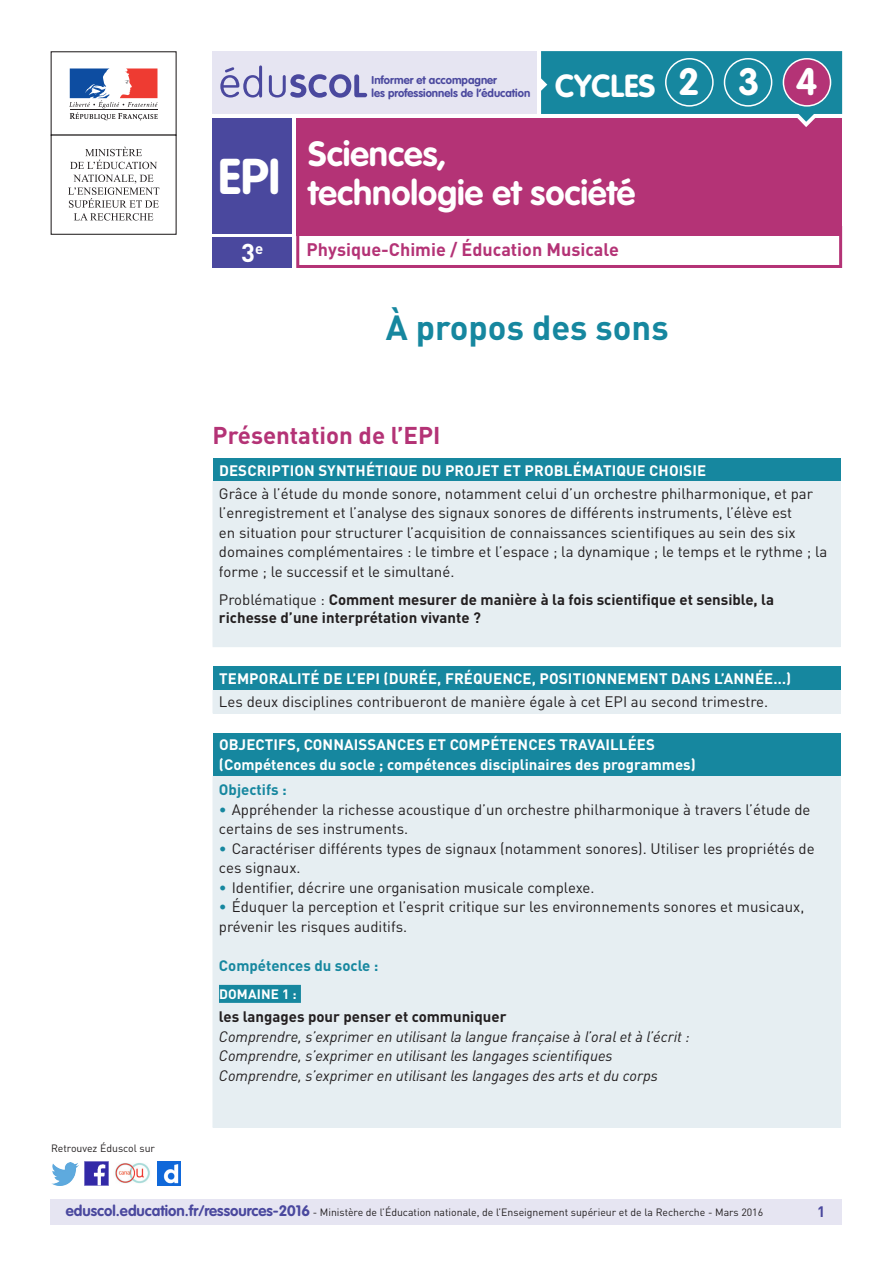
<style>
.page{position:relative;width:893px;height:1263px;background:#fff}
.page>*{position:absolute;margin:0;border:0;box-sizing:border-box;transform-origin:0 0}
._01_Nom_de_la_discip{font:700 49.5px "VAG Rounded Std";color:#fff}
.t1{font:700 37.5px "VAG Rounded Std";color:#fff}
._02_Catégorie_ressou{font:700 34.5px/39px "VAG Rounded Std";color:#fff}
._01_Titre_de_la_fich{font:700 34.5px "DIN Pro";color:#16879f}
.t2{font:700 31.5px "VAG Rounded Std";color:#fff}
.t3{font:700 25.5px "DIN Pro";color:#fff}
._04_Titre_de_niveau{font:700 24px "DIN Pro";color:#b43376}
._03_Sous-catégorie-r{font:700 18px "DIN Pro";color:#b43376}
._07_Texte_courant{font:15px/19.5px "DIN Pro";color:#231f20}
._08_Liste_à_puces_ni{font:15px/19.5px "DIN Pro";color:#231f20}
._03_Titre_encadré_ca{font:700 15px "DIN Pro";letter-spacing:.01em;color:#fff}
._07_Texte_courant-2{font:italic 15px "DIN Pro";color:#231f20}
._07_Texte_courant-3{font:700 15px/18px "DIN Pro";color:#231f20}
._08_Titre_gras_noir{font:700 15px "DIN Pro";color:#231f20}
._06_Titre_Bleu_encad{font:700 15px "DIN Pro";color:#16879f}
.t4{font:700 15px "DIN Pro";color:#4a489e}
._09_Titre_cartouche{font:700 13.5px "DIN Pro";letter-spacing:.01em;color:#fff}
.t5{font:700 11.25px/13.5px "VAG Rounded Std";color:#4a489e}
.t6{font:10.5px "DIN Pro";color:#231f20}
.s1{font-weight:400}
.s2{color:#16879f}
.s3{font-family:"VAG Rounded Std";font-weight:700;font-size:15px;color:#4a489e}
</style>
<div class="page">
<div style="left:50px;top:1199px;width:791px;height:26px;background:#e6e5f2"></div>
<div style="left:213px;top:118px;width:79px;height:115px;background:#4a489e"></div>
<div style="left:213px;top:237px;width:79px;height:31px;background:#4a489e"></div>
<div style="left:296px;top:226px;width:546px;height:42px;border:3px solid #b43376"></div>
<div style="left:296px;top:118px;width:546px;height:118px;background:#b43376"></div>
<div style="left:213px;top:51px;width:324px;height:63px;background:#e6e5f2"></div>
<svg style="left:220px;top:65px;width:147px;height:33px"></svg>
<div style="left:51px;top:51px;width:126px;height:85px;border:1px solid #231f20"></div>
<svg style="left:69px;top:68px;width:89px;height:52px"></svg>
<hr style="left:70px;top:109px;width:87px;height:1px;background:#231f20">
<svg style="left:70px;top:147px;width:87px;height:22px"></svg>
<svg style="left:68px;top:175px;width:91px;height:46px"></svg>
<svg style="left:541px;top:51px;width:301px;height:76px"></svg>
<div style="left:665px;top:58px;width:49px;height:49px;border:2px solid #fff;border-radius:50%"></div>
<div style="left:724px;top:58px;width:48px;height:49px;border:2px solid #fff;border-radius:50%"></div>
<div style="left:783px;top:59px;width:47px;height:47px;background:#b43376;border-radius:50%"></div>
<div style="left:783px;top:58px;width:48px;height:49px;border:2px solid #fff;border-radius:50%"></div>
<img style="left:85px;top:1162px;width:23px;height:23px">
<img style="left:51px;top:1163px;width:28px;height:22px">
<img style="left:158px;top:1162px;width:22px;height:23px">
<img style="left:115px;top:1163px;width:35px;height:21px">
<div style="left:213px;top:458px;width:627px;height:23px;background:#16879f"></div>
<div style="left:213px;top:481px;width:627px;height:166px;background:#e6eef2"></div>
<hr style="left:840px;top:481px;width:1px;height:165px;background:#e6eef2">
<div style="left:213px;top:666px;width:627px;height:24px;background:#16879f"></div>
<div style="left:213px;top:690px;width:627px;height:23px;background:#e6eef2"></div>
<svg style="left:840px;top:690px;width:1px;height:23px"></svg>
<hr style="left:213px;top:713px;width:627px;height:1px;background:#e6eef2">
<div style="left:213px;top:733px;width:627px;height:43px;background:#16879f"></div>
<div style="left:213px;top:776px;width:627px;height:351px;background:#e6eef2"></div>
<hr style="left:840px;top:776px;width:1px;height:351px;background:#e6eef2">
<hr style="left:213px;top:1127px;width:627px;height:1px;background:#e6eef2">
<div style="left:219px;top:985px;width:82px;height:18px;background:#16879f"></div>
<p class="_01_Nom_de_la_discip" style="left:218px;top:147px;width:64px">EPI</p>
<p class="t3" style="left:241px;top:236px;width:23px">3<sup>e</sup></p>
<p class="t5" style="left:372px;top:74px;width:160px">Informer et accompagner<br>les professionnels de l’éducation</p>
<p class="t2" style="left:555px;top:67px;width:102px">CYCLES</p>
<p class="t1" style="left:678px;top:60px;width:23px">2</p>
<p class="t1" style="left:738px;top:60px;width:23px">3</p>
<p class="t1" style="left:796px;top:60px;width:23px">4</p>
<p class="_02_Catégorie_ressou" style="left:308px;top:136px;width:329px">Sciences,<br>technologie et société</p>
<p class="_03_Sous-catégorie-r" style="left:307px;top:238px;width:314px">Physique-Chimie / Éducation Musicale</p>
<p class="_01_Titre_de_la_fich" style="left:386px;top:304px;width:284px">À propos des sons</p>
<p class="_04_Titre_de_niveau" style="left:213px;top:419px;width:229px">Présentation de l’EPI</p>
<p class="_03_Titre_encadré_ca" style="left:219px;top:460px;width:489px">DESCRIPTION SYNTHÉTIQUE DU PROJET ET PROBLÉMATIQUE CHOISIE</p>
<p class="_07_Texte_courant" style="left:219px;top:483px;width:610px">Grâce à l’étude du monde sonore, notamment celui d’un orchestre philharmonique, et par l’enregistrement et l’analyse des signaux sonores de différents instruments, l’élève est<br>en situation pour structurer l’acquisition de connaissances scientifiques au sein des six domaines complémentaires : le timbre et l’espace ; la dynamique ; le temps et le rythme ; la forme ; le successif et le simultané.</p>
<p class="_07_Texte_courant-3" style="left:219px;top:590px;width:557px"><span class="s1">Problématique :</span> Comment mesurer de manière à la fois scientifique et sensible, la richesse d’une interprétation vivante ?</p>
<p class="t6" style="left:51px;top:1141px;width:106px">Retrouvez Éduscol sur</p>
<p class="_03_Titre_encadré_ca" style="left:219px;top:669px;width:574px">TEMPORALITÉ DE L’EPI (DURÉE, FRÉQUENCE, POSITIONNEMENT DANS L’ANNÉE…)</p>
<p class="_07_Texte_courant" style="left:219px;top:692px;width:551px">Les deux disciplines contribueront de manière égale à cet EPI au second trimestre.</p>
<p class="_03_Titre_encadré_ca" style="left:219px;top:735px;width:437px">OBJECTIFS, CONNAISSANCES ET COMPÉTENCES TRAVAILLÉES</p>
<p class="_03_Titre_encadré_ca" style="left:219px;top:754px;width:478px">(Compétences du socle ; compétences disciplinaires des programmes)</p>
<p class="_06_Titre_Bleu_encad" style="left:219px;top:780px;width:69px">Objectifs :</p>
<p class="_08_Liste_à_puces_ni" style="left:219px;top:799px;width:593px"><span class="s2">•</span> Appréhender la richesse acoustique d’un orchestre philharmonique à travers l’étude de certains de ses instruments.</p>
<p class="_08_Liste_à_puces_ni" style="left:219px;top:838px;width:597px"><span class="s2">•</span> Caractériser différents types de signaux (notamment sonores). Utiliser les propriétés de ces signaux.</p>
<p class="_08_Liste_à_puces_ni" style="left:219px;top:877px;width:377px"><span class="s2">•</span> Identifier, décrire une organisation musicale complexe.</p>
<p class="_08_Liste_à_puces_ni" style="left:219px;top:897px;width:587px"><span class="s2">•</span> Éduquer la perception et l’esprit critique sur les environnements sonores et musicaux, prévenir les risques auditifs.</p>
<p class="_06_Titre_Bleu_encad" style="left:219px;top:955px;width:161px">Compétences du socle :</p>
<p class="_09_Titre_cartouche" style="left:219px;top:985px;width:79px">DOMAINE 1 :</p>
<p class="_08_Titre_gras_noir" style="left:219px;top:1007px;width:289px">les langages pour penser et communiquer</p>
<p class="_07_Texte_courant-2" style="left:219px;top:1027px;width:472px">Comprendre, s’exprimer en utilisant la langue française à l’oral et à l’écrit :</p>
<p class="_07_Texte_courant-2" style="left:219px;top:1047px;width:395px">Comprendre, s’exprimer en utilisant les langages scientifiques</p>
<p class="_07_Texte_courant-2" style="left:219px;top:1066px;width:440px">Comprendre, s’exprimer en utilisant les langages des arts et du corps</p>
<p class="t6" style="left:66px;top:1205px;width:699px"><span class="s3">eduscol.education.fr/ressources-2016</span> - Ministère de l’Éducation nationale, de l’Enseignement supérieur et de la Recherche - Mars 2016</p>
<p class="t4" style="left:817px;top:1201px;width:10px">1</p>
</div>
